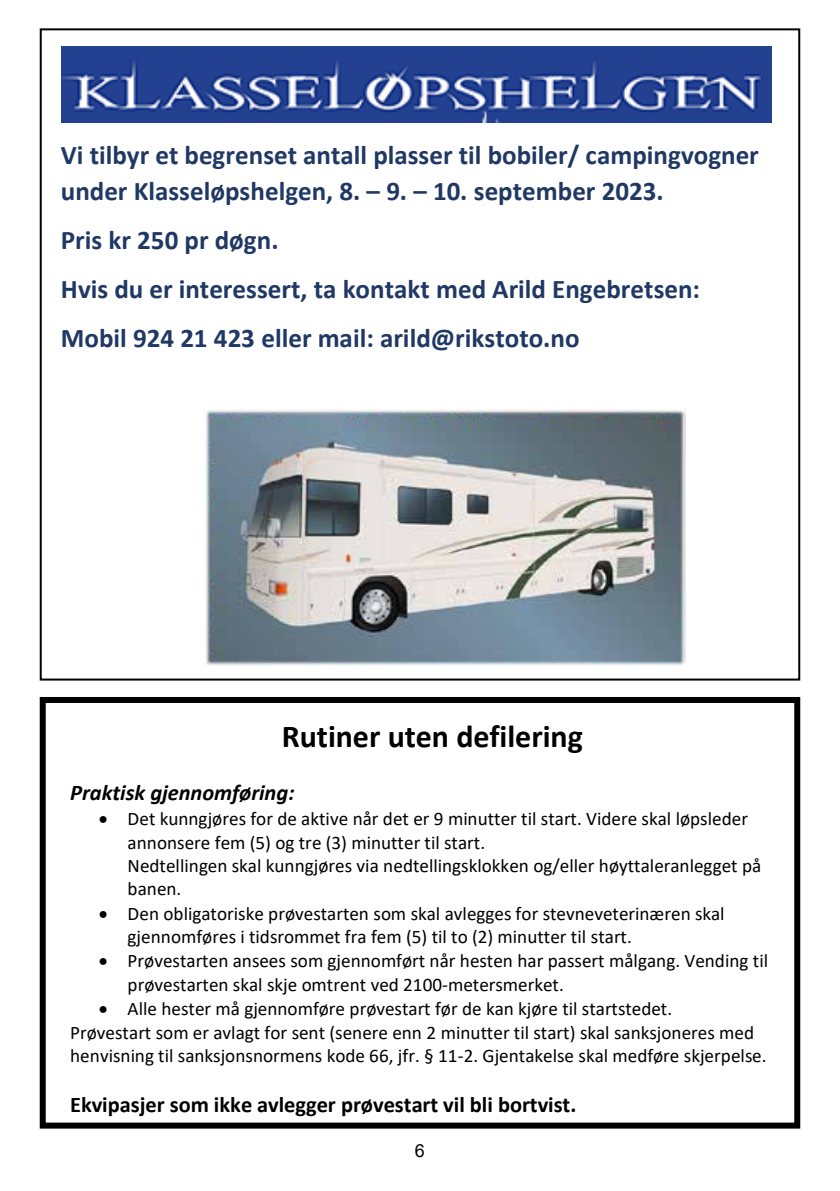
<style>
.page{position:relative;width:840px;height:1191px;background:#fff}
.page>*{position:absolute;margin:0;border:0;box-sizing:border-box;transform-origin:0 0}
.t1{font:700 32px "Calibri";color:#000}
.t2{font:700 27px/49.2px "Calibri";color:#203864}
.t3{font:700 22.4px "Calibri";color:#000}
.t4{font:italic 700 22.4px "Calibri";color:#000}
.t5{font:19.2px/23.4px "Calibri";color:#000}
.t6{font:18px "Arial";color:#000}
</style>
<div class="page">
<div style="left:40px;top:697px;width:759px;height:431px;border:6px solid #000"></div>
<img style="left:61px;top:46px;width:710px;height:77px">
<img style="left:204px;top:408px;width:480px;height:257px">
<h2 class="t2" style="left:61px;top:137px;width:699px;line-height:35.6px">Vi tilbyr et begrenset antall plasser til bobiler/ campingvogner under Klasseløpshelgen, 8. – 9. – 10. september 2023.</h2>
<h2 class="t2" style="left:61px;top:215px;width:640px">Pris kr 250 pr døgn.<br>Hvis du er interessert, ta kontakt med Arild Engebretsen:<br>Mobil 924 21 423 eller mail: arild@rikstoto.no</h2>
<h1 class="t1" style="left:281px;top:713px;width:302px">Rutiner uten defilering</h1>
<p class="t4" style="left:70px;top:777px;width:226px">Praktisk gjennomføring:</p>
<p class="t5" style="left:127px;top:806px;width:634px;text-indent:-29px">• Det kunngjøres for de aktive når det er 9 minutter til start. Videre skal løpsleder annonsere fem (5) og tre (3) minutter til start.<br>Nedtellingen skal kunngjøres via nedtellingsklokken og/eller høyttaleranlegget på banen.</p>
<p class="t5" style="left:127px;top:901px;width:598px;text-indent:-29px">• Den obligatoriske prøvestarten som skal avlegges for stevneveterinæren skal gjennomføres i tidsrommet fra fem (5) til to (2) minutter til start.</p>
<p class="t5" style="left:127px;top:948px;width:641px;text-indent:-29px">• Prøvestarten ansees som gjennomført når hesten har passert målgang. Vending til prøvestarten skal skje omtrent ved 2100-metersmerket.</p>
<p class="t5" style="left:70px;top:996px;width:697px;text-indent:29px">• Alle hester må gjennomføre prøvestart før de kan kjøre til startstedet.<br>Prøvestart som er avlagt for sent (senere enn 2 minutter til start) skal sanksjoneres med henvisning til sanksjonsnormens kode 66, jfr. § 11-2. Gjentakelse skal medføre skjerpelse.</p>
<p class="t3" style="left:70px;top:1088px;width:507px">Ekvipasjer som ikke avlegger prøvestart vil bli bortvist.</p>
<p class="t6" style="left:415px;top:1138px;width:12px">6</p>
</div>
